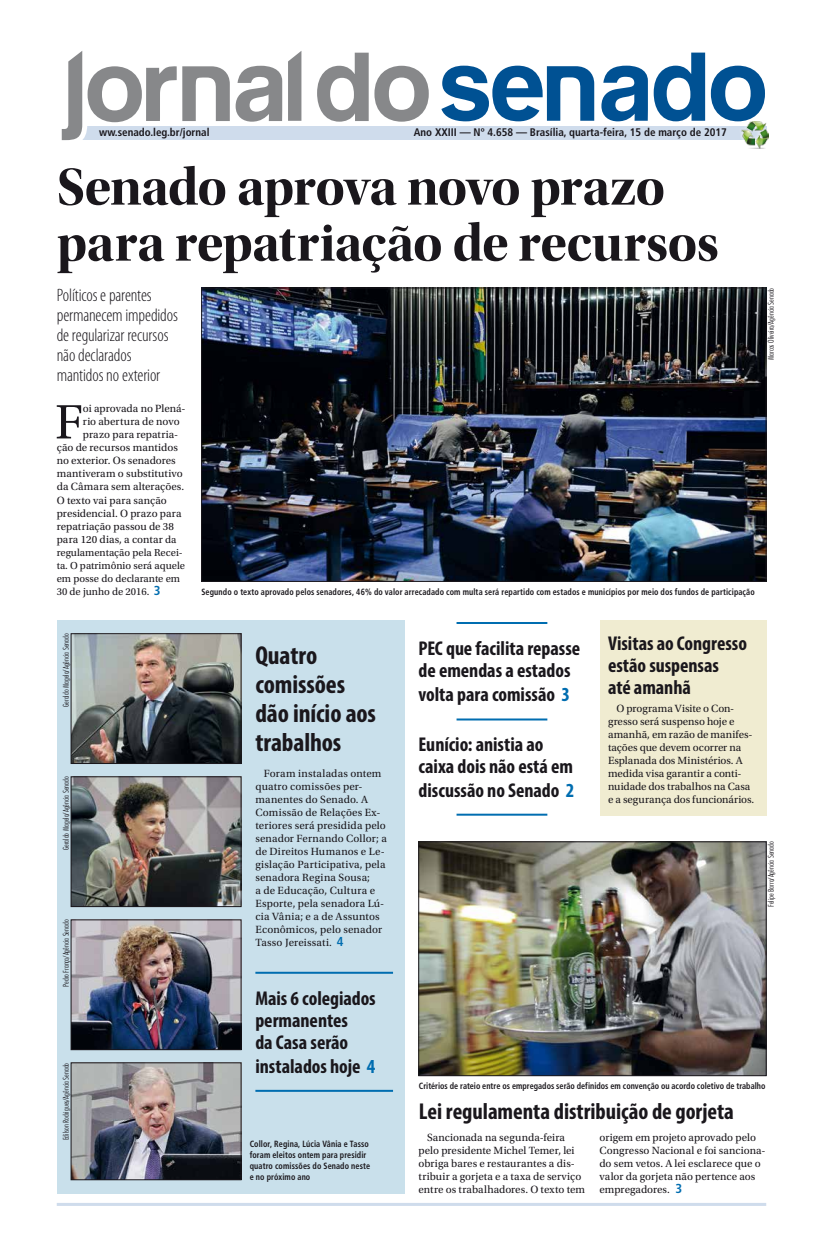
<style>
.page{position:relative;width:823px;height:1248px;background:#fff}
.page>*{position:absolute;margin:0;border:0;box-sizing:border-box;transform-origin:0 0}
.t1{font:54px/56px "Utopia Std Bold Disp";letter-spacing:-.015em;color:#1a171c}
.t2{font:50.8px "Utopia Std";color:#1a171c}
.t3{font:700 condensed 26px/29px "Myriad Pro";letter-spacing:-.005em;color:#1a171c}
.t4{font:700 condensed 23px "Myriad Pro";letter-spacing:-.005em;color:#1a171c}
.t5{font:700 condensed 20px/22px "Myriad Pro";color:#1a171c}
.t6{font:300 condensed 18px/20px "Myriad Pro";letter-spacing:-.01em;color:#1a171c}
.t7{font:11px/13px "Utopia Std";letter-spacing:.005em;color:#1a171c}
.t8{font:700 condensed 11px "Frutiger";color:#1a171c}
.t9{font:10.6px/13px "Utopia Std";color:#1a171c}
.t10{font:700 condensed 9px/11px "Frutiger";letter-spacing:.01em;color:#1a171c;scale:.9 1}
.t11{font:300 condensed 8px "Futura BT";color:#1a171c}
.s1{font-size:10.6px}
.s2{font-family:"Frutiger";font-weight:700;font-stretch:condensed;font-size:13px;color:#006db0}
.s3{color:#006db0}
</style>
<div class="page">
<hr style="left:57px;top:1202px;width:708px;height:3px;background:#cfdcec">
<div style="left:599px;top:620px;width:166px;height:195px;background:#f0ecd1"></div>
<div style="left:57px;top:620px;width:347px;height:573px;background:#c9e0eb"></div>
<div style="left:76px;top:126px;width:689px;height:13px;background:#cfdcec"></div>
<svg style="left:317px;top:53px;width:51px;height:69px"></svg>
<svg style="left:374px;top:66px;width:54px;height:56px"></svg>
<svg style="left:288px;top:51px;width:13px;height:70px"></svg>
<svg style="left:653px;top:53px;width:51px;height:68px"></svg>
<svg style="left:710px;top:66px;width:54px;height:55px"></svg>
<svg style="left:441px;top:66px;width:153px;height:55px"></svg>
<svg style="left:601px;top:66px;width:46px;height:55px"></svg>
<svg style="left:61px;top:51px;width:221px;height:90px"></svg>
<hr style="left:255px;top:971px;width:138px;height:2px;background:#006db0">
<hr style="left:255px;top:1089px;width:138px;height:2px;background:#006db0">
<hr style="left:456px;top:813px;width:91px;height:2px;background:#006db0">
<hr style="left:456px;top:718px;width:91px;height:2px;background:#006db0">
<hr style="left:456px;top:622px;width:91px;height:2px;background:#006db0">
<div style="left:737px;top:118px;width:32px;height:33px;background:#fff;opacity:.75"></div>
<img style="left:741px;top:121px;width:27px;height:27px">
<img style="left:203px;top:290px;width:560px;height:289px">
<div style="left:201px;top:288px;width:564px;height:293px;border:1px solid #1a171c"></div>
<img style="left:420px;top:843px;width:343px;height:230px">
<div style="left:418px;top:841px;width:347px;height:234px;border:1px solid #1a171c"></div>
<img style="left:73px;top:635px;width:166px;height:126px">
<div style="left:71px;top:633px;width:170px;height:130px;border:1px solid #1a171c"></div>
<img style="left:73px;top:778px;width:166px;height:126px">
<div style="left:71px;top:776px;width:170px;height:130px;border:1px solid #1a171c"></div>
<img style="left:73px;top:921px;width:166px;height:126px">
<div style="left:71px;top:919px;width:170px;height:130px;border:1px solid #1a171c"></div>
<img style="left:73px;top:1064px;width:166px;height:113px">
<div style="left:71px;top:1062px;width:170px;height:117px;border:1px solid #1a171c"></div>
<p class="t8" style="left:99px;top:126px;width:112px">ww.senado.leg.br/jornal</p>
<p class="t8" style="left:413px;top:126px;width:314px">Ano XXIII — Nº 4.658 — Brasília, quarta-feira, 15 de março de 2017</p>
<h1 class="t1" style="left:57px;top:159px;width:663px">Senado aprova novo prazo para repatriação de recursos</h1>
<h3 class="t6" style="left:57px;top:285px;width:122px">Políticos e parentes permanecem impedidos de regularizar recursos não declarados mantidos no exterior</h3>
<h2 class="t2" style="left:55px;top:394px;width:29px">F</h2>
<p class="t7" style="left:83px;top:402px;width:104px">oi aprovada no Plená-</p>
<p class="t7" style="left:83px;top:415px;width:98px">rio abertura de novo</p>
<p class="t7" style="left:83px;top:428px;width:97px">prazo para repatria-</p>
<p class="t7" style="left:57px;top:441px;width:122px">ção de recursos mantidos</p>
<p class="t7" style="left:57px;top:454px;width:120px">no exterior. Os senadores</p>
<p class="t7" style="left:57px;top:467px;width:127px">mantiveram o substitutivo</p>
<p class="t7" style="left:57px;top:480px;width:129px">da Câmara sem alterações.</p>
<p class="t7" style="left:57px;top:493px;width:112px">O texto vai para sanção</p>
<p class="t7" style="left:57px;top:506px;width:126px">presidencial. O prazo para</p>
<p class="t7" style="left:57px;top:519px;width:119px">repatriação passou de 38</p>
<p class="t7" style="left:57px;top:532px;width:121px">para 120 dias, a contar <span class="s1">da</span></p>
<p class="t9" style="left:57px;top:545px;width:130px">regulamentação pela Recei&shy;ta. O patrimônio será aquele em posse do declarante em<br>30 de junho de 2016. <span class="s2">3</span></p>
<p class="t10" style="left:201px;top:586px;width:616px">Segundo o texto aprovado pelos senadores, 46% do valor arrecadado com multa será repartido com estados e municípios por meio dos fundos de participação</p>
<p class="t11" style="left:765px;top:360px;width:74px;rotate:-90deg">Marcos Oliveira/Agência Senado</p>
<p class="t11" style="left:61px;top:706px;width:75px;rotate:-90deg">Geraldo Magela/Agência Senado</p>
<p class="t11" style="left:61px;top:849px;width:75px;rotate:-90deg">Geraldo Magela/Agência Senado</p>
<p class="t11" style="left:61px;top:986px;width:68px;rotate:-90deg">Pedro França/Agência Senado</p>
<h3 class="t3" style="left:255px;top:640px;width:122px">Quatro comissões dão início aos trabalhos</h3>
<p class="t7" style="left:255px;top:766px;width:133px;text-indent:9px">Foram instaladas ontem quatro comissões per&shy;manentes do Senado. A<br>Comissão de Relações Ex&shy;teriores será presidida pelo senador Fernando Collor; a de Direitos Humanos e Le&shy;gislação Participativa, pela senadora Regina Sousa;<br>a de Educação, Cultura e<br>Esporte, pela senadora Lú&shy;cia Vânia; e a de Assuntos<br>Econômicos, pelo senador<br>Tasso Jereissati. <span class="s2">4</span></p>
<h3 class="t5" style="left:418px;top:637px;width:163px">PEC que facilita repasse de emendas a estados</h3>
<h3 class="t5" style="left:418px;top:683px;width:153px">volta para comissão <span class="s3">3</span></h3>
<h3 class="t5" style="left:418px;top:732px;width:156px">Eunício: anistia ao caixa dois não está em</h3>
<h3 class="t5" style="left:418px;top:778px;width:157px">discussão no Senado <span class="s3">2</span></h3>
<h3 class="t5" style="left:607px;top:632px;width:140px">Visitas ao Congresso estão suspensas<br>até amanhã</h3>
<p class="t7" style="left:607px;top:701px;width:148px;text-indent:9px">O programa Visite o Con&shy;gresso será suspenso hoje e amanhã, em razão de manifes&shy;tações que devem ocorrer na<br>Esplanada dos Ministérios. A medida visa garantir a conti&shy;nuidade dos trabalhos na Casa e a segurança dos funcionários.</p>
<p class="t11" style="left:765px;top:906px;width:67px;rotate:-90deg">Felipe Barra/Agência Senado</p>
<p class="t11" style="left:61px;top:1140px;width:79px;rotate:-90deg">Edilson Rodrigues/Agência Senado</p>
<h3 class="t5" style="left:255px;top:986px;width:122px">Mais 6 colegiados permanentes<br>da Casa serão</h3>
<h3 class="t5" style="left:255px;top:1054px;width:121px">instalados hoje <span class="s3">4</span></h3>
<p class="t10" style="left:249px;top:1138px;width:135px">Collor, Regina, Lúcia Vânia e Tasso foram eleitos ontem para presidir quatro comissões do Senado neste e no próximo ano</p>
<p class="t10" style="left:418px;top:1080px;width:386px">Critérios de rateio entre os empregados serão definidos em convenção ou acordo coletivo de trabalho</p>
<h3 class="t4" style="left:418px;top:1096px;width:316px">Lei regulamenta distribuição de gorjeta</h3>
<p class="t7" style="left:418px;top:1130px;width:168px;text-indent:9px">Sancionada na segunda-feira pelo presidente Michel Temer, lei obriga bares e restaurantes a dis&shy;tribuir a gorjeta e a taxa de serviço entre os trabalhadores. O texto tem</p>
<p class="t7" style="left:599px;top:1130px;width:167px">origem em projeto aprovado pelo<br>Congresso Nacional e foi sanciona&shy;do sem vetos. A lei esclarece que o valor da gorjeta não pertence aos empregadores. <span class="s2">3</span></p>
</div>
